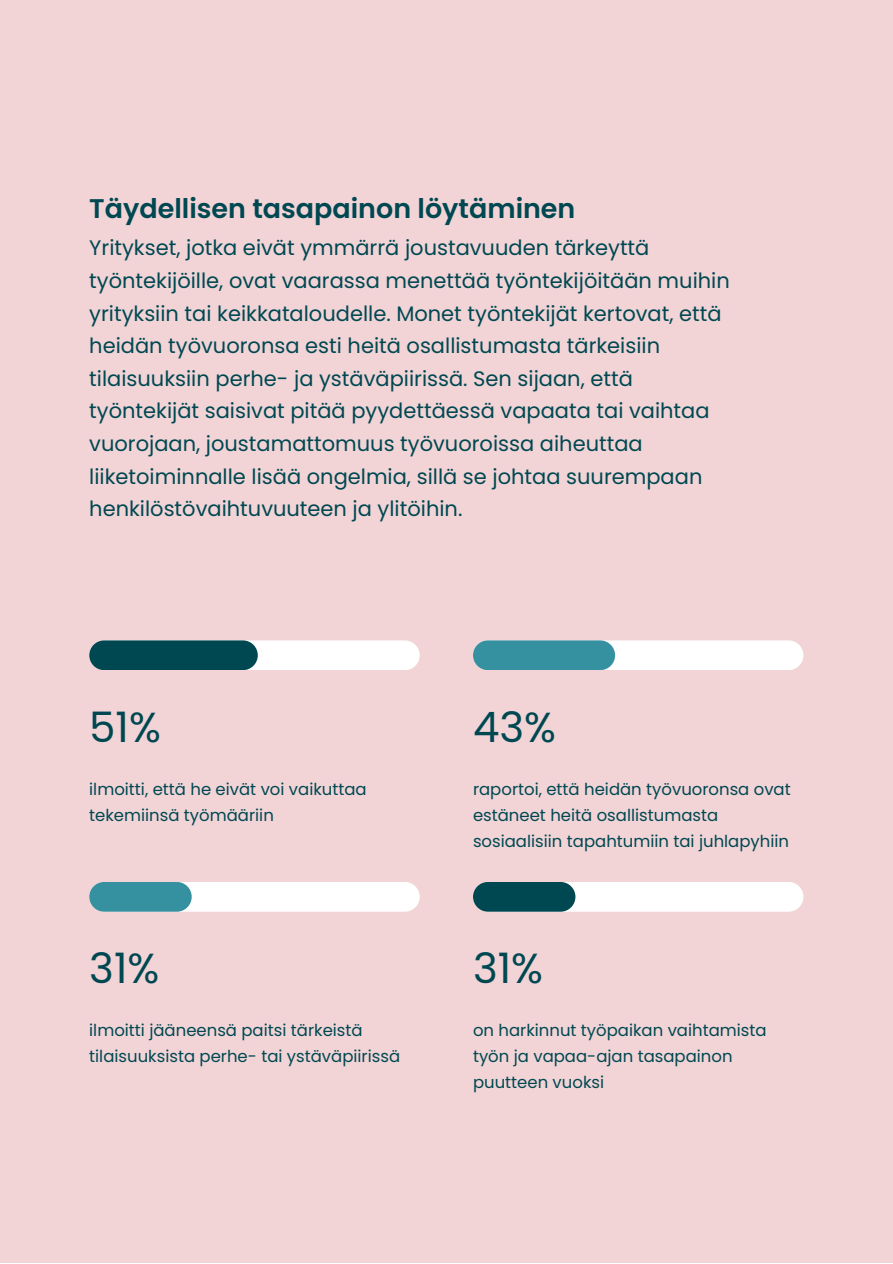
<style>
.page{position:relative;width:893px;height:1264px;background:#fff}
.page>*{position:absolute;margin:0;border:0;box-sizing:border-box;transform-origin:0 0}
.t1{font:42px "Poppins";color:#004851}
.t2{font:600 27px "Poppins";color:#004851}
.t3{font:21px/32.5px "Poppins";color:#004851}
.t4{font:16.5px/25.8px "Poppins";color:#004851}
</style>
<div class="page">
<div style="left:0;top:0;width:892px;height:1262px;background:#f2d4d7"></div>
<div style="left:89px;top:640px;width:330px;height:30px;background:#fff;border-radius:15px"></div>
<div style="left:89px;top:640px;width:169px;height:30px;background:#004851;border-radius:15px"></div>
<div style="left:473px;top:640px;width:330px;height:30px;background:#fff;border-radius:15px"></div>
<div style="left:473px;top:640px;width:142px;height:30px;background:#3591a0;border-radius:15px"></div>
<div style="left:473px;top:882px;width:330px;height:29px;background:#fff;border-radius:15px"></div>
<div style="left:473px;top:882px;width:102px;height:29px;background:#004851;border-radius:15px"></div>
<div style="left:89px;top:882px;width:330px;height:29px;background:#fff;border-radius:15px"></div>
<div style="left:89px;top:882px;width:103px;height:29px;background:#3591a0;border-radius:15px"></div>
<p class="t2" style="left:89px;top:190px;width:487px">Täydellisen tasapainon löytäminen</p>
<p class="t3" style="left:89px;top:232px;width:642px">Yritykset, jotka eivät ymmärrä joustavuuden tärkeyttä työntekijöille, ovat vaarassa menettää työntekijöitään muihin yrityksiin tai keikkataloudelle. Monet työntekijät kertovat, että heidän työvuoronsa esti heitä osallistumasta tärkeisiin tilaisuuksiin perhe- ja ystäväpiirissä. Sen sijaan, että työntekijät saisivat pitää pyydettäessä vapaata tai vaihtaa vuorojaan, joustamattomuus työvuoroissa aiheuttaa liiketoiminnalle lisää ongelmia, sillä se johtaa suurempaan henkilöstövaihtuvuuteen ja ylitöihin.</p>
<p class="t1" style="left:89px;top:697px;width:73px">51%</p>
<p class="t4" style="left:89px;top:776px;width:279px">ilmoitti, että he eivät voi vaikuttaa tekemiinsä työmääriin</p>
<p class="t1" style="left:89px;top:939px;width:71px">31%</p>
<p class="t4" style="left:89px;top:1017px;width:312px">ilmoitti jääneensä paitsi tärkeistä tilaisuuksista perhe- tai ystäväpiirissä</p>
<p class="t1" style="left:473px;top:697px;width:84px">43%</p>
<p class="t4" style="left:473px;top:776px;width:319px">raportoi, että heidän työvuoronsa ovat estäneet heitä osallistumasta sosiaalisiin tapahtumiin tai juhlapyhiin</p>
<p class="t1" style="left:473px;top:939px;width:71px">31%</p>
<p class="t4" style="left:473px;top:1017px;width:295px">on harkinnut työpaikan vaihtamista työn ja vapaa-ajan tasapainon puutteen vuoksi</p>
</div>
